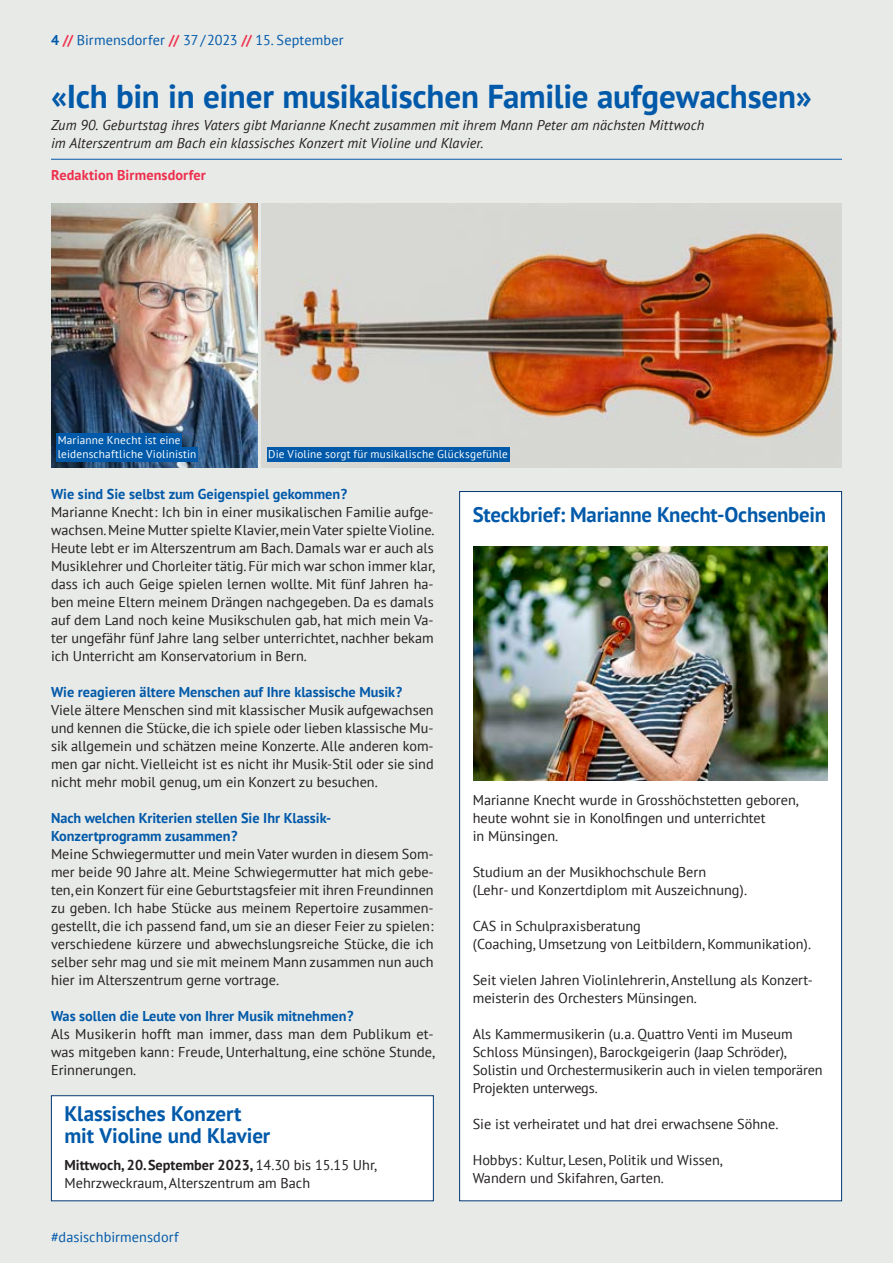
<style>
.page{position:relative;width:893px;height:1263px;background:#e8eae8}
.page>*{position:absolute;margin:0;border:0;box-sizing:border-box;transform-origin:0 0}
.t1{font:700 33px "PT Sans";letter-spacing:-.005em;color:#0159a9}
.t2{font:700 21px/21.8px "PT Sans";letter-spacing:-.01em;color:#0159a9}
.t3{font:14.25px/18px "PT Sans";color:#231f20}
.t4{font:700 14.25px/18px "PT Sans";color:#0159a9}
.t5{font:italic 14.25px/18px "PT Sans";letter-spacing:.005em;color:#231f20}
.t6{font:14.25px "PT Sans";letter-spacing:.005em;color:#0159a9}
.t7{font:700 14.25px "PT Sans";letter-spacing:.01em;color:#ee2f4c}
.t8{font:11.25px/14.2px "PT Sans";letter-spacing:.015em;color:#fff}
.s1{font-weight:700}
.s2{font-weight:700;color:#ee2f4c}
</style>
<div class="page">
<hr style="left:51px;top:159px;width:791px;height:1px;background:#0159a9">
<img style="left:261px;top:204px;width:581px;height:264px">
<div style="left:51px;top:1096px;width:382px;height:105px;background:#fff"></div>
<div style="left:51px;top:1095px;width:383px;height:106px;border:1px solid #013773"></div>
<div style="left:460px;top:491px;width:382px;height:710px;background:#fff"></div>
<div style="left:267px;top:447px;width:242px;height:15px;background:#0159a9"></div>
<img style="left:51px;top:204px;width:206px;height:264px">
<img style="left:474px;top:546px;width:354px;height:234px">
<div style="left:57px;top:433px;width:125px;height:15px;background:#0159a9"></div>
<div style="left:57px;top:447px;width:141px;height:15px;background:#0159a9"></div>
<p class="t6" style="left:51px;top:31px;width:294px"><span class="s1">4</span> <span class="s2">//</span> Birmensdorfer <span class="s2">//</span> 37/2023 <span class="s2">//</span> 15. September</p>
<h1 class="t1" style="left:51px;top:74px;width:762px">«Ich bin in einer musikalischen Familie aufgewachsen»</h1>
<p class="t5" style="left:51px;top:116px;width:655px">Zum 90. Geburtstag ihres Vaters gibt Marianne Knecht zusammen mit ihrem Mann Peter am nächsten Mittwoch im Alterszentrum am Bach ein klassisches Konzert mit Violine und Klavier.</p>
<p class="t7" style="left:51px;top:165px;width:156px">Redaktion Birmensdorfer</p>
<p class="t8" style="left:58px;top:432px;width:140px">Marianne Knecht ist eine leidenschaftliche Violinistin</p>
<p class="t8" style="left:268px;top:447px;width:241px">Die Violine sorgt für musikalische Glücksgefühle</p>
<p class="t4" style="left:51px;top:485px;width:298px">Wie sind Sie selbst zum Geigenspiel gekommen?</p>
<p class="t3" style="left:51px;top:503px;width:385px;text-align:justify">Marianne Knecht: Ich bin in einer musikalischen Familie aufge&shy;wachsen. Meine Mutter spielte Klavier, mein Vater spielte Violine.<br>Heute lebt er im Alterszentrum am Bach. Damals war er auch als Musiklehrer und Chorleiter tätig. Für mich war schon immer klar, dass ich auch Geige spielen lernen wollte. Mit fünf Jahren ha&shy;ben meine Eltern meinem Drängen nachgegeben. Da es damals auf dem Land noch keine Musikschulen gab, hat mich mein Va&shy;ter ungefähr fünf Jahre lang selber unterrichtet, nachher bekam ich Unterricht am Konservatorium in Bern.</p>
<p class="t4" style="left:51px;top:683px;width:353px">Wie reagieren ältere Menschen auf Ihre klassische Musik?</p>
<p class="t3" style="left:51px;top:701px;width:384px;text-align:justify">Viele ältere Menschen sind mit klassischer Musik aufgewachsen und kennen die Stücke, die ich spiele oder lieben klassische Mu&shy;sik allgemein und schätzen meine Konzerte. Alle anderen kom&shy;men gar nicht. Vielleicht ist es nicht ihr Musik-Stil oder sie sind nicht mehr mobil genug, um ein Konzert zu besuchen.</p>
<p class="t4" style="left:51px;top:809px;width:282px">Nach welchen Kriterien stellen Sie Ihr Klassik-<br>Konzertprogramm zusammen?</p>
<p class="t3" style="left:51px;top:845px;width:384px;text-align:justify">Meine Schwiegermutter und mein Vater wurden in diesem Som&shy;mer beide 90 Jahre alt. Meine Schwiegermutter hat mich gebe&shy;ten, ein Konzert für eine Geburtstagsfeier mit ihren Freundinnen zu geben. Ich habe Stücke aus meinem Repertoire zusammen&shy;gestellt, die ich passend fand, um sie an dieser Feier zu spielen: verschiedene kürzere und abwechslungsreiche Stücke, die ich selber sehr mag und sie mit meinem Mann zusammen nun auch hier im Alterszentrum gerne vortrage.</p>
<p class="t4" style="left:51px;top:1007px;width:304px">Was sollen die Leute von Ihrer Musik mitnehmen?</p>
<p class="t3" style="left:51px;top:1025px;width:385px;text-align:justify">Als Musikerin hofft man immer, dass man dem Publikum et&shy;was mitgeben kann: Freude, Unterhaltung, eine schöne Stunde, Erinnerungen.</p>
<h2 class="t2" style="left:65px;top:1103px;width:207px">Klassisches Konzert mit Violine und Klavier</h2>
<p class="t3" style="left:65px;top:1155px;width:314px"><span class="s1">Mittwoch, 20.September 2023,</span> 14.30 bis 15.15 Uhr,<br>Mehrzweckraum, Alterszentrum am Bach</p>
<p class="t6" style="left:51px;top:1227px;width:129px">#dasischbirmensdorf</p>
<h2 class="t2" style="left:473px;top:503px;width:355px">Steckbrief: Marianne Knecht-Ochsenbein</h2>
<p class="t3" style="left:473px;top:791px;width:327px">Marianne Knecht wurde in Grosshöchstetten geboren, heute wohnt sie in Konolfingen und unterrichtet<br>in Münsingen.</p>
<p class="t3" style="left:473px;top:863px;width:276px">Studium an der Musikhochschule Bern<br>(Lehr- und Konzertdiplom mit Auszeichnung).</p>
<p class="t3" style="left:473px;top:917px;width:340px">CAS in Schulpraxisberatung<br>(Coaching, Umsetzung von Leitbildern, Kommunikation).</p>
<p class="t3" style="left:473px;top:971px;width:342px">Seit vielen Jahren Violinlehrerin, Anstellung als Konzert&shy;meisterin des Orchesters Münsingen.</p>
<p class="t3" style="left:473px;top:1025px;width:351px">Als Kammermusikerin (u.a. Quattro Venti im Museum Schloss Münsingen), Barockgeigerin (Jaap Schröder), Solistin und Orchestermusikerin auch in vielen temporären Projekten unterwegs.</p>
<p class="t3" style="left:473px;top:1115px;width:307px">Sie ist verheiratet und hat drei erwachsene Söhne.</p>
<p class="t3" style="left:473px;top:1151px;width:251px">Hobbys: Kultur, Lesen, Politik und Wissen,<br>Wandern und Skifahren, Garten.</p>
</div>
